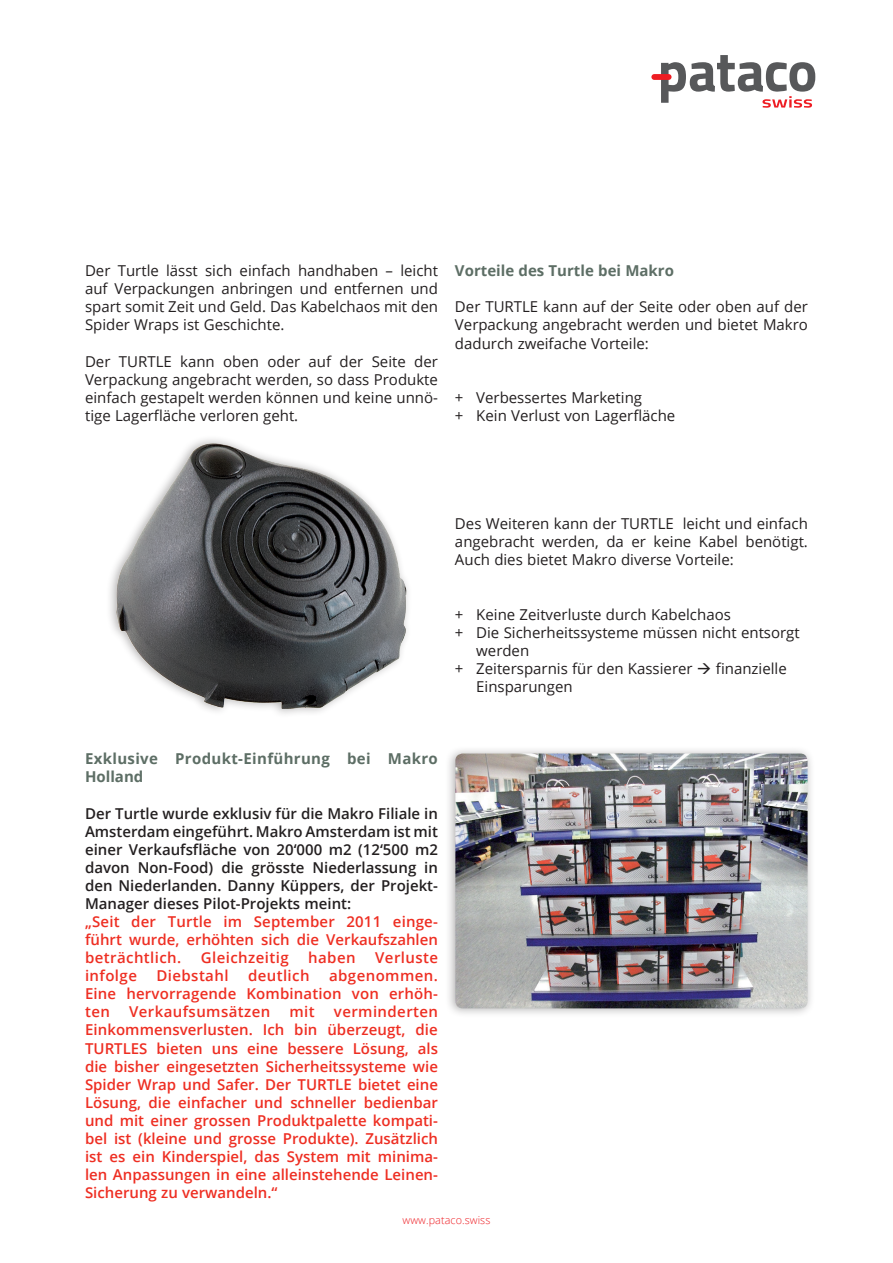
<style>
.page{position:relative;width:893px;height:1263px;background:#fff}
.page>*{position:absolute;margin:0;border:0;box-sizing:border-box;transform-origin:0 0}
.t1{font:15px/18.1px "Open Sans";color:#231f20;text-align:justify}
.t2{font:600 15px/18.1px "Open Sans";letter-spacing:.01em;color:#ee2e22;text-align:justify}
.t3{font:600 15px/18.1px "Open Sans";color:#231f20;text-align:justify}
.t4{font:700 15px/18.1px "Open Sans";letter-spacing:.025em;color:#5d6e65}
.t5{font:700 15px "Open Sans";color:#5d6e65}
.t6{font:300 10.8px "Open Sans";letter-spacing:.005em;color:#ee1d23}
</style>
<div class="page">
<svg style="left:661px;top:55px;width:154px;height:53px"></svg>
<div style="left:651px;top:74px;width:20px;height:6px;background:#ee1d23;border-radius:3px"></div>
<div style="left:106px;top:435px;width:306px;height:283px;background:#231f20;opacity:.35"></div>
<img style="left:117px;top:443px;width:289px;height:266px">
<div style="left:444px;top:745px;width:371px;height:274px;background:#231f20;opacity:.35"></div>
<img style="left:455px;top:753px;width:352px;height:255px">
<p class="t1" style="left:85px;top:261px;width:354px">Der Turtle lässt sich einfach handhaben – leicht auf Verpackungen anbringen und entfernen und spart somit Zeit und Geld. Das Kabelchaos mit den Spider Wraps ist Geschichte.</p>
<p class="t1" style="left:85px;top:352px;width:354px">Der TURTLE kann oben oder auf der Seite der Verpackung angebracht werden, so dass Produkte einfach gestapelt werden können und keine unnö&shy;tige Lagerfläche verloren geht.</p>
<p class="t5" style="left:455px;top:260px;width:221px">Vorteile des Turtle bei Makro</p>
<p class="t1" style="left:455px;top:298px;width:354px">Der TURTLE kann auf der Seite oder oben auf der Verpackung angebracht werden und bietet Makro dadurch zweifache Vorteile:</p>
<p class="t1" style="left:455px;top:388px;width:222px">+ Verbessertes Marketing<br>+ Kein Verlust von Lagerfläche</p>
<p class="t1" style="left:455px;top:514px;width:354px">Des Weiteren kann der TURTLE leicht und einfach angebracht werden, da er keine Kabel benötigt.<br>Auch dies bietet Makro diverse Vorteile:</p>
<p class="t1" style="left:455px;top:605px;width:277px">+ Keine Zeitverluste durch Kabelchaos</p>
<p class="t1" style="left:455px;top:623px;width:346px">+ Die Sicherheitssysteme müssen nicht entsorgt</p>
<p class="t1" style="left:476px;top:641px;width:55px">werden</p>
<p class="t1" style="left:455px;top:659px;width:333px">+ Zeitersparnis für den Kassierer → finanzielle</p>
<p class="t1" style="left:476px;top:677px;width:98px">Einsparungen</p>
<p class="t4" style="left:85px;top:749px;width:354px">Exklusive Produkt-Einführung bei Makro<br>Holland</p>
<p class="t3" style="left:85px;top:804px;width:354px">Der Turtle wurde exklusiv für die Makro Filiale in Amsterdam eingeführt. Makro Amsterdam ist mit einer Verkaufsfläche von 20‘000 m2 (12‘500 m2 davon Non-Food) die grösste Niederlassung in den Niederlanden. Danny Küppers, der Projekt-Manager dieses Pilot-Projekts meint:</p>
<p class="t2" style="left:85px;top:912px;width:354px">„Seit der Turtle im September 2011 einge&shy;führt wurde, erhöhten sich die Verkaufszahlen beträchtlich.</p>
<p class="t2" style="left:201px;top:948px;width:89px">Gleichzeitig</p>
<p class="t2" style="left:308px;top:948px;width:49px">haben</p>
<p class="t2" style="left:375px;top:948px;width:64px">Verluste</p>
<p class="t2" style="left:85px;top:966px;width:53px">infolge</p>
<p class="t2" style="left:156px;top:966px;width:74px">Diebstahl</p>
<p class="t2" style="left:248px;top:966px;width:63px">deutlich</p>
<p class="t2" style="left:85px;top:966px;width:354px;text-indent:244px">abgenommen.<br>Eine hervorragende Kombination von erhöh&shy;ten</p>
<p class="t2" style="left:129px;top:1002px;width:143px">Verkaufsumsätzen</p>
<p class="t2" style="left:289px;top:1002px;width:27px">mit</p>
<p class="t2" style="left:85px;top:1002px;width:355px;text-indent:249px">verminderten Einkommensverlusten. Ich bin überzeugt, die TURTLES bieten uns eine bessere Lösung, als die bisher eingesetzten Sicherheitssysteme wie Spider Wrap und Safer. Der TURTLE bietet eine Lösung, die einfacher und schneller bedienbar und mit einer grossen Produktpalette kompati&shy;bel ist (kleine und grosse Produkte). Zusätzlich ist es ein Kinderspiel, das System mit minima&shy;len Anpassungen in eine alleinstehende Leinen-Sicherung zu verwandeln.“</p>
<p class="t6" style="left:403px;top:1213px;width:89px">www.pataco.swiss</p>
</div>
